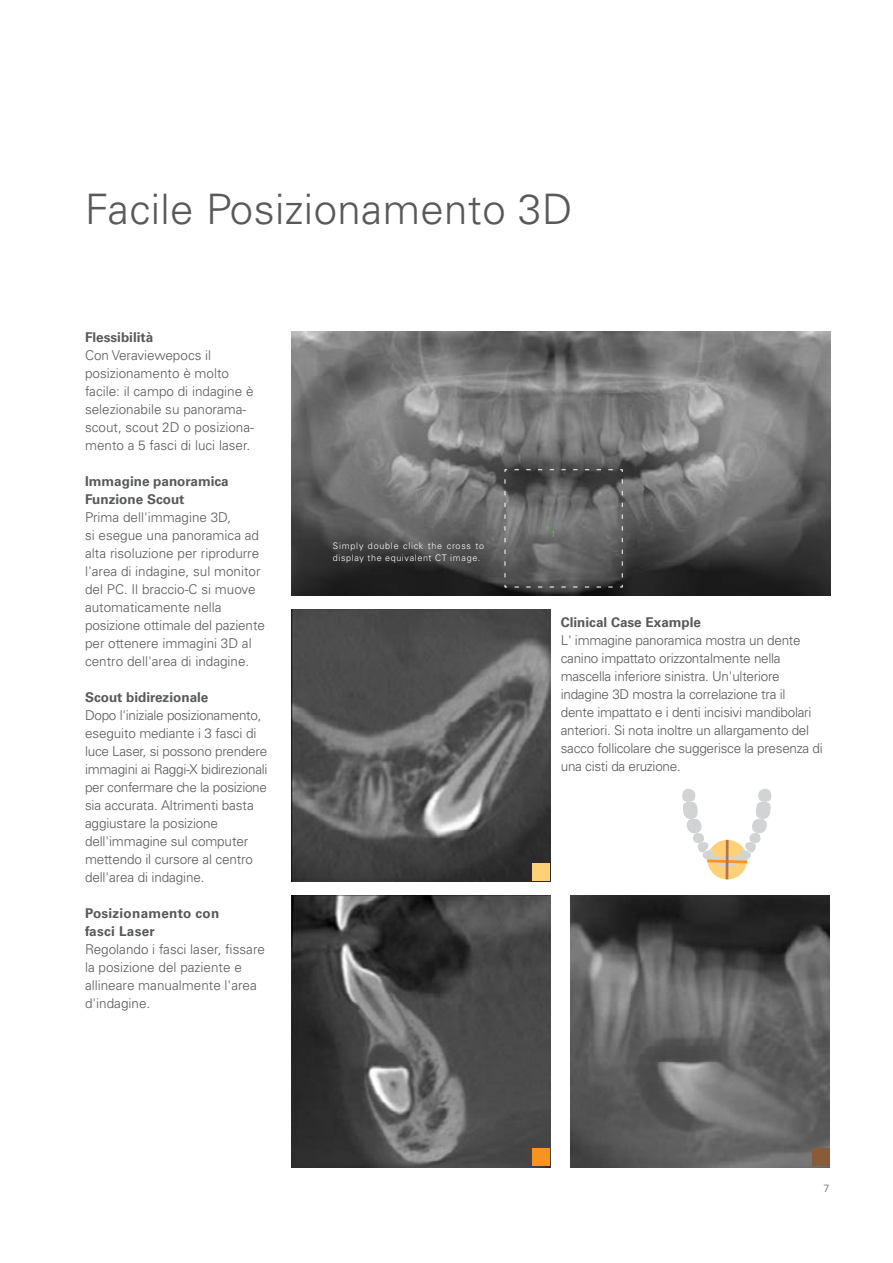
<style>
.page{position:relative;width:893px;height:1263px;background:#fff}
.page>*{position:absolute;margin:0;border:0;box-sizing:border-box;transform-origin:0 0}
.EN_common_headline_2{font:300 42px "Univers LT Std";letter-spacing:.01em;color:#58595b}
.EN_common_copy_text{font:300 13.5px/18px "Univers LT Std";letter-spacing:-.01em;color:#58595b}
.EN_common_copy_head{font:700 13.5px/18px "Univers LT Std";color:#58595b}
.EN_common_copy_head-2{font:700 13.5px/18px "Univers LT Std";letter-spacing:.02em;color:#58595b}
.t1{font:12px "Univers LT Std";color:#54b948}
.t2{font:300 10.5px "Univers LT Std";color:#58595b}
.EN_common_footnote_6{font:300 9px/12px "Univers LT Std";letter-spacing:.075em;color:#fff}
.t3{font:8.55px "Univers LT Std";color:#54b948}
</style>
<div class="page">
<img style="left:291px;top:895px;width:259px;height:272px">
<img style="left:291px;top:609px;width:259px;height:272px">
<img style="left:570px;top:895px;width:259px;height:272px">
<img style="left:291px;top:332px;width:539px;height:263px">
<div style="left:758px;top:789px;width:13px;height:13px;background:#d1d3d4;border-radius:6px"></div>
<div style="left:682px;top:789px;width:14px;height:13px;background:#d1d3d4;border-radius:6px"></div>
<svg style="left:683px;top:801px;width:88px;height:79px"></svg>
<div style="left:533px;top:863px;width:17px;height:17px;background:#ffd077"></div>
<div style="left:533px;top:1149px;width:17px;height:17px;background:#f7941e"></div>
<div style="left:812px;top:1149px;width:17px;height:17px;background:#8a5b39"></div>
<svg style="left:504px;top:469px;width:119px;height:119px;background:#626262"></svg>
<p class="EN_common_headline_2" style="left:85px;top:184px;width:489px">Facile Posizionamento 3D</p>
<p class="EN_common_copy_head" style="left:85px;top:328px;width:70px">Flessibilità</p>
<p class="EN_common_copy_text" style="left:85px;top:346px;width:170px">Con Veraviewepocs il posizionamento è molto facile: il campo di indagine è selezionabile su panorama&shy;scout, scout 2D o posiziona&shy;mento a 5 fasci di luci laser.</p>
<p class="EN_common_copy_head" style="left:85px;top:472px;width:145px">Immagine panoramica<br>Funzione Scout</p>
<p class="EN_common_copy_text" style="left:85px;top:508px;width:181px">Prima dell'immagine 3D,<br>si esegue una panoramica ad alta risoluzione per riprodurre l'area di indagine, sul monitor del PC. Il braccio-C si muove automaticamente nella posizione ottimale del paziente per ottenere immagini 3D al centro dell'area di indagine.</p>
<p class="EN_common_copy_head" style="left:85px;top:688px;width:125px">Scout bidirezionale</p>
<p class="EN_common_copy_text" style="left:85px;top:706px;width:184px">Dopo l'iniziale posizionamento, eseguito mediante i 3 fasci di luce Laser, si possono prendere immagini ai Raggi-X bidirezionali per confermare che la posizione sia accurata. Altrimenti basta aggiustare la posizione dell'immagine sul computer mettendo il cursore al centro dell'area di indagine.</p>
<p class="EN_common_copy_head-2" style="left:85px;top:904px;width:136px">Posizionamento con fasci Laser</p>
<p class="EN_common_copy_text" style="left:85px;top:940px;width:181px">Regolando i fasci laser, fissare la posizione del paziente e allineare manualmente l'area d'indagine.</p>
<p class="EN_common_footnote_6" style="left:333px;top:539px;width:153px">Simply double click the cross to display the equivalent CT image.</p>
<p class="t1" style="left:544px;top:520px;width:9px">+</p>
<p class="t3" style="left:551px;top:529px;width:6px">1</p>
<p class="EN_common_copy_head" style="left:561px;top:613px;width:142px">Clinical Case Example</p>
<p class="EN_common_copy_text" style="left:561px;top:631px;width:263px">L' immagine panoramica mostra un dente canino impattato orizzontalmente nella mascella inferiore sinistra. Un'ulteriore indagine 3D mostra la correlazione tra il<br>dente impattato e i denti incisivi mandibolari anteriori. Si nota inoltre un allargamento del sacco follicolare che suggerisce la presenza di una cisti da eruzione.</p>
<p class="t2" style="left:823px;top:1182px;width:7px">7</p>
</div>
